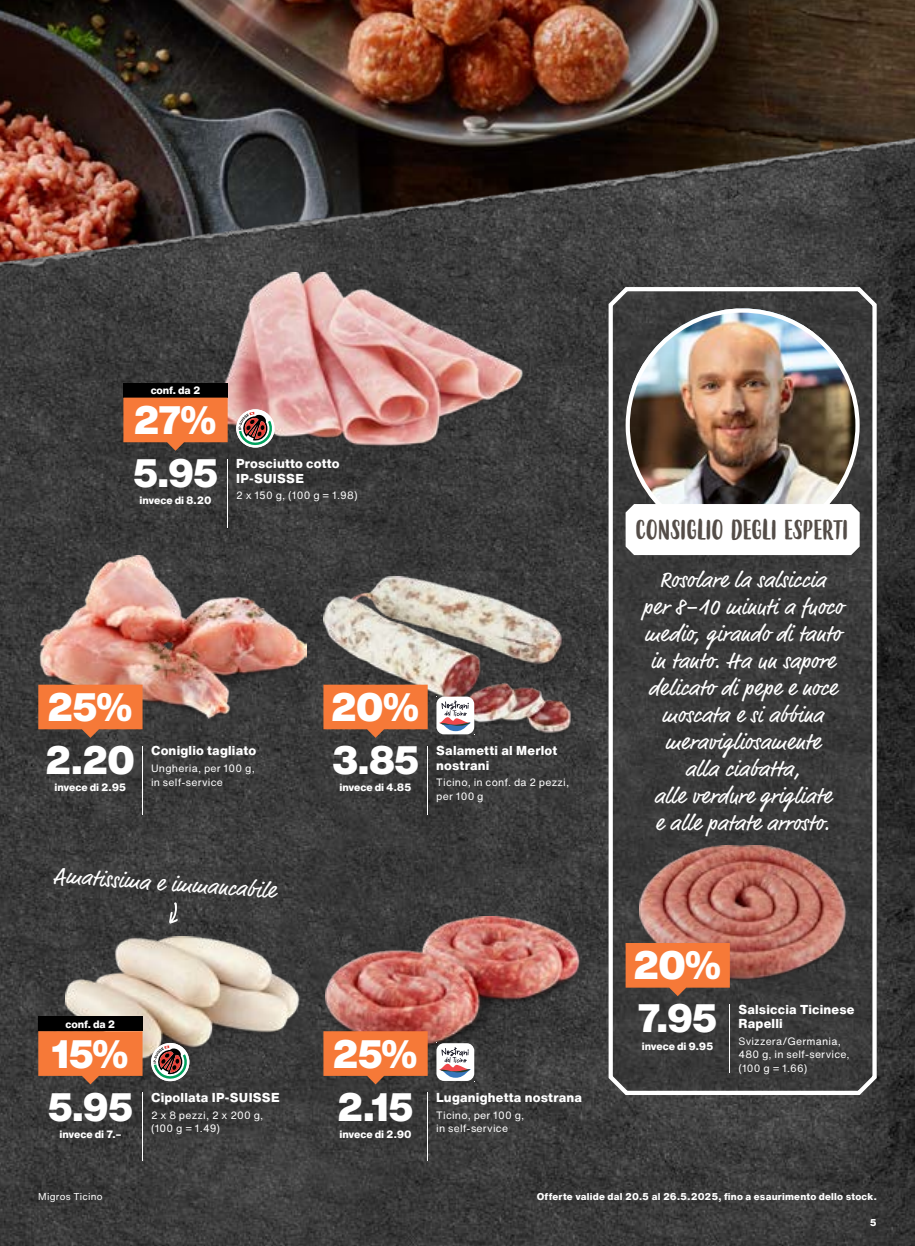
<style>
.page{position:relative;width:915px;height:1246px;background:#fff}
.page>*{position:absolute;margin:0;border:0;box-sizing:border-box;transform-origin:0 0}
.t1{font:900 39px "Helvetica Now Display";letter-spacing:-.01em;color:#fff}
.t2{font:27px "Budidaya";letter-spacing:-.005em;color:#544d48}
.t3{font:22.5px/27px "Market OT";letter-spacing:.025em;color:#fff;text-align:center}
.t4{font:800 12.75px/14.2px "Helvetica Now Text";letter-spacing:.015em;color:#fff}
.t5{font:10.5px/13.5px "Helvetica Now Text";letter-spacing:.02em;color:#fff}
.t6{font:800 10.5px "Helvetica Now Text";letter-spacing:-.01em;color:#fff}
.t7{font:800 9.75px "Helvetica Now Text";letter-spacing:.02em;color:#fff}
.t8{font:9.75px "Helvetica Now Text";letter-spacing:.025em;color:#fff}
</style>
<div class="page">
<img style="left:0;top:0;width:914px;height:1246px">
<img style="left:38px;top:555px;width:268px;height:170px">
<svg style="left:38px;top:685px;width:104px;height:53px;background:#d96f38"></svg>
<hr style="left:142px;top:746px;width:1px;height:68px;background:#fff">
<img style="left:325px;top:917px;width:268px;height:139px">
<svg style="left:323px;top:1031px;width:104px;height:53px;background:#da6f37"></svg>
<hr style="left:427px;top:1093px;width:1px;height:68px;background:#fff">
<div style="left:436px;top:1043px;width:38px;height:38px;background:#fff;border-radius:8px"></div>
<svg style="left:439px;top:1047px;width:32px;height:31px"></svg>
<img style="left:323px;top:576px;width:268px;height:166px">
<svg style="left:323px;top:685px;width:104px;height:53px;background:#d96f38"></svg>
<hr style="left:427px;top:746px;width:1px;height:68px;background:#fff">
<div style="left:436px;top:697px;width:38px;height:37px;background:#fff;border-radius:8px"></div>
<svg style="left:439px;top:700px;width:32px;height:31px"></svg>
<svg style="left:169px;top:902px;width:9px;height:22px"></svg>
<img style="left:65px;top:936px;width:241px;height:134px">
<div style="left:38px;top:1016px;width:104px;height:15px;background:#000"></div>
<svg style="left:38px;top:1031px;width:104px;height:53px;background:#da7038"></svg>
<hr style="left:142px;top:1093px;width:1px;height:68px;background:#fff">
<div style="left:151px;top:1043px;width:38px;height:38px;background:#fff;border-radius:50%"></div>
<svg style="left:153px;top:1045px;width:34px;height:36px"></svg>
<img style="left:212px;top:272px;width:315px;height:181px">
<div style="left:123px;top:383px;width:104px;height:15px;background:#000"></div>
<svg style="left:123px;top:398px;width:104px;height:53px;background:#d86e37"></svg>
<hr style="left:227px;top:459px;width:1px;height:68px;background:#fff">
<div style="left:236px;top:409px;width:38px;height:39px;background:#fff;border-radius:50%"></div>
<svg style="left:239px;top:412px;width:33px;height:35px"></svg>
<svg style="left:606px;top:283px;width:272px;height:814px;background:#494949"></svg>
<img style="left:625px;top:308px;width:234px;height:234px;border-radius:117px">
<svg style="left:625px;top:504px;width:234px;height:51px"></svg>
<img style="left:639px;top:846px;width:223px;height:137px">
<svg style="left:625px;top:943px;width:104px;height:53px;background:#d96f38"></svg>
<hr style="left:728px;top:1005px;width:1px;height:68px;background:#fff">
<p class="t6" style="left:151px;top:382px;width:51px">conf. da 2</p>
<h1 class="t1" style="left:134px;top:393px;width:83px">27%</h1>
<h1 class="t1" style="left:133px;top:446px;width:86px">5.95</h1>
<p class="t6" style="left:139px;top:493px;width:73px">invece di 8.20</p>
<p class="t4" style="left:236px;top:456px;width:105px">Prosciutto cotto<br>IP-SUISSE</p>
<p class="t5" style="left:236px;top:488px;width:123px">2 x 150 g, (100 g = 1.98)</p>
<h1 class="t1" style="left:48px;top:680px;width:86px">25%</h1>
<h1 class="t1" style="left:46px;top:733px;width:90px">2.20</h1>
<p class="t6" style="left:55px;top:780px;width:73px">invece di 2.95</p>
<p class="t4" style="left:151px;top:743px;width:107px">Coniglio tagliato</p>
<p class="t5" style="left:151px;top:761px;width:105px">Ungheria, per 100 g, in self-service</p>
<p class="t3" style="left:54px;top:864px;width:224px;rotate:4deg">Amatissima e immancabile</p>
<p class="t6" style="left:65px;top:1016px;width:51px">conf. da 2</p>
<h1 class="t1" style="left:52px;top:1026px;width:78px">15%</h1>
<h1 class="t1" style="left:48px;top:1080px;width:86px">5.95</h1>
<p class="t6" style="left:60px;top:1126px;width:63px">invece di 7.–</p>
<p class="t4" style="left:151px;top:1090px;width:130px">Cipollata IP-SUISSE</p>
<p class="t5" style="left:151px;top:1108px;width:114px">2 x 8 pezzi, 2 x 200 g, (100 g = 1.49)</p>
<h1 class="t1" style="left:331px;top:680px;width:89px">20%</h1>
<h1 class="t1" style="left:332px;top:733px;width:88px">3.85</h1>
<p class="t6" style="left:339px;top:780px;width:73px">invece di 4.85</p>
<p class="t4" style="left:436px;top:743px;width:123px">Salametti al Merlot nostrani</p>
<p class="t5" style="left:436px;top:775px;width:134px">Ticino, in conf. da 2 pezzi, per 100 g</p>
<h1 class="t1" style="left:333px;top:1026px;width:86px">25%</h1>
<h1 class="t1" style="left:338px;top:1080px;width:77px">2.15</h1>
<p class="t6" style="left:339px;top:1126px;width:73px">invece di 2.90</p>
<p class="t4" style="left:436px;top:1090px;width:147px">Luganighetta nostrana</p>
<p class="t5" style="left:436px;top:1108px;width:90px">Ticino, per 100 g, in self-service</p>
<p class="t2" style="left:635px;top:515px;width:214px">CONSIGLIO DEGLI ESPERTI</p>
<p class="t3" style="left:642px;top:568px;width:201px">Rosolare la salsiccia<br>per 8–10 minuti a fuoco medio, girando di tanto in tanto. Ha un sapore delicato di pepe e noce moscata e si abbina meravigliosamente<br>alla ciabatta,<br>alle verdure grigliate<br>e alle patate arrosto.</p>
<h1 class="t1" style="left:633px;top:938px;width:89px">20%</h1>
<h1 class="t1" style="left:638px;top:991px;width:80px">7.95</h1>
<p class="t6" style="left:641px;top:1038px;width:73px">invece di 9.95</p>
<p class="t4" style="left:738px;top:1002px;width:118px">Salsiccia Ticinese<br>Rapelli</p>
<p class="t5" style="left:738px;top:1034px;width:113px">Svizzera/Germania,<br>480 g, in self-service, (100 g = 1.66)</p>
<p class="t8" style="left:38px;top:1189px;width:66px">Migros Ticino</p>
<p class="t7" style="left:536px;top:1189px;width:341px">Offerte valide dal 20.5 al 26.5.2025, fino a esaurimento dello stock.</p>
<p class="t7" style="left:869px;top:1215px;width:8px">5</p>
</div>
